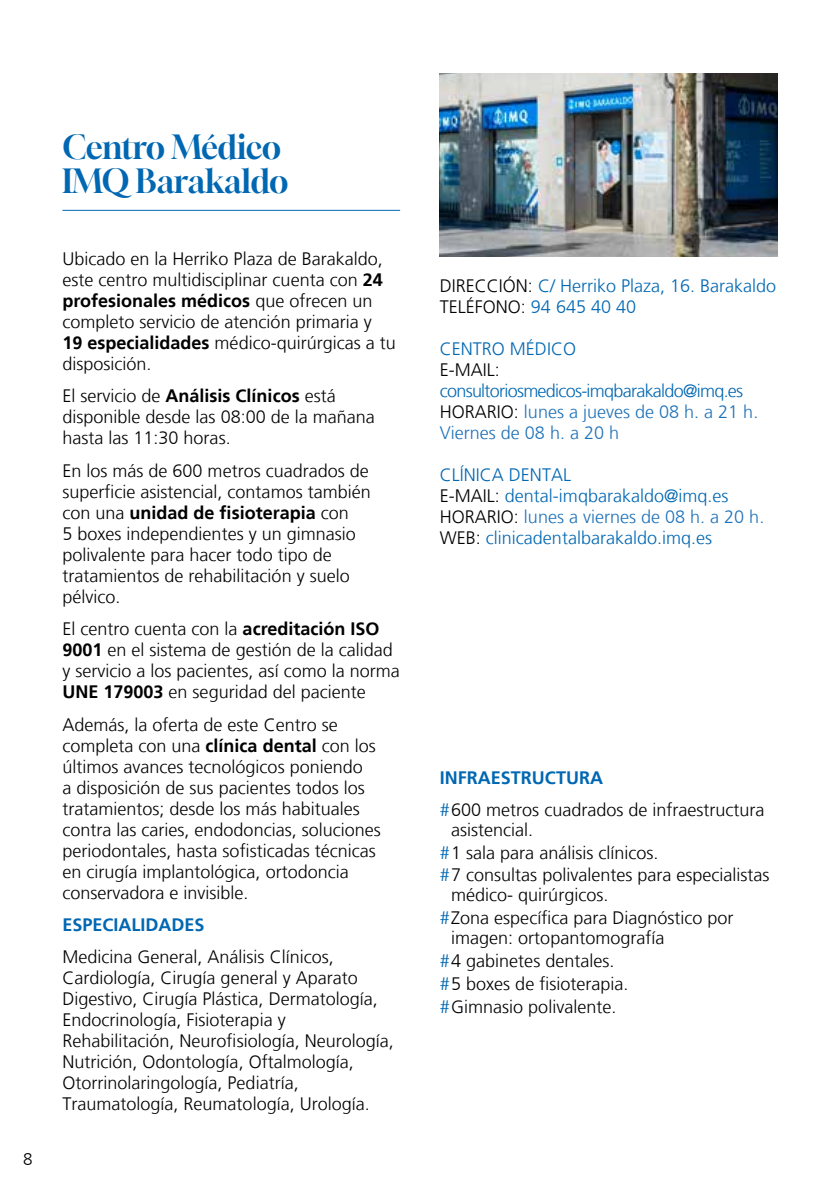
<style>
.page{position:relative;width:840px;height:1191px;background:#fff}
.page>*{position:absolute;margin:0;border:0;box-sizing:border-box;transform-origin:0 0}
.t1{font:32px/34px "Gloock";letter-spacing:-.015em;color:#0067b2}
.t2{font:300 18px/21px "Frutiger LT";color:#000}
.t3{font:300 18px/21px "Frutiger LT";color:#0067b2}
.t4{font:300 18px/21px "Frutiger LT";letter-spacing:-.04em;color:#1d71b8}
.t5{font:700 18px "Frutiger LT";color:#0067b2}
.t6{font:300 17px "Frutiger LT";color:#000}
.s1{font-weight:700}
.s2{color:#000}
.s3{color:#0067b2}
.s4{color:#1d71b8}
.s5{font-weight:700;color:#0067b2}
</style>
<div class="page">
<hr style="left:62px;top:210px;width:338px;height:1px;background:#0067b2">
<img style="left:439px;top:74px;width:338px;height:182px">
<p class="t6" style="left:23px;top:1149px;width:11px">8</p>
<h1 class="t1" style="left:62px;top:132px;width:227px">Centro Médico<br>IMQ Barakaldo</h1>
<p class="t2" style="left:62px;top:248px;width:335px">Ubicado en la Herriko Plaza de Barakaldo, este centro multidisciplinar cuenta con <span class="s1">24 profesionales médicos</span> que ofrecen un completo servicio de atención primaria y <span class="s1">19 especialidades</span> médico-quirúrgicas a tu disposición.</p>
<p class="t2" style="left:62px;top:386px;width:314px">El servicio de <span class="s1">Análisis Clínicos</span> está disponible desde las 08:00 de la mañana hasta las 11:30 horas.</p>
<p class="t2" style="left:62px;top:460px;width:310px">En los más de 600 metros cuadrados de superficie asistencial, contamos también con una <span class="s1">unidad de fisioterapia</span> con<br>5 boxes independientes y un gimnasio polivalente para hacer todo tipo de tratamientos de rehabilitación y suelo pélvico.</p>
<p class="t2" style="left:62px;top:618px;width:339px">El centro cuenta con la <span class="s1">acreditación ISO 9001</span> en el sistema de gestión de la calidad y servicio a los pacientes, así como la norma <span class="s1">UNE 179003</span> en seguridad del paciente</p>
<p class="t2" style="left:62px;top:714px;width:320px">Además, la oferta de este Centro se completa con una <span class="s1">clínica dental</span> con los últimos avances tecnológicos poniendo<br>a disposición de sus pacientes todos los tratamientos; desde los más habituales contra las caries, endodoncias, soluciones periodontales, hasta sofisticadas técnicas en cirugía implantológica, ortodoncia conservadora e invisible.</p>
<p class="t5" style="left:62px;top:914px;width:144px">ESPECIALIDADES</p>
<p class="t2" style="left:62px;top:947px;width:333px">Medicina General, Análisis Clínicos, Cardiología, Cirugía general y Aparato Digestivo, Cirugía Plástica, Dermatología, Endocrinología, Fisioterapia y Rehabilitación, Neurofisiología, Neurología, Nutrición, Odontología, Oftalmología, Otorrinolaringología, Pediatría, Traumatología, Reumatología, Urología.</p>
<p class="t3" style="left:439px;top:275px;width:338px"><span class="s2">DIRECCIÓN:</span> C/ Herriko Plaza, 16. Barakaldo<br><span class="s2">TELÉFONO:</span> 94 645 40 40</p>
<p class="t3" style="left:439px;top:338px;width:138px">CENTRO MÉDICO</p>
<p class="t2" style="left:439px;top:359px;width:61px">E-MAIL:</p>
<p class="t4" style="left:439px;top:380px;width:320px"><span class="s3">consultoriosmedicos-imqbarakaldo@imq.es<br></span><span class="s2">HORARIO:</span> lunes a jueves de 08 h. a 21 h.<br>Viernes de 08 h. a 20 h</p>
<p class="t3" style="left:439px;top:464px;width:326px">CLÍNICA DENTAL<br><span class="s2">E-MAIL:</span> dental-imqbarakaldo@imq.es<br><span class="s2">HORARIO:</span> <span class="s4">lunes a viernes de 08 h. a 20 h.<br></span><span class="s2">WEB:</span> clinicadentalbarakaldo.imq.es</p>
<p class="t2" style="left:439px;top:762px;width:326px;line-height:31.4px"><span class="s5">INFRAESTRUCTURA<br></span><span class="s3">#</span>600 metros cuadrados de infraestructura</p>
<p class="t2" style="left:439px;top:818px;width:331px;line-height:22.8px;text-indent:11px">asistencial.<br><span class="s3">#</span>1 sala para análisis clínicos.<br><span class="s3">#</span>7 consultas polivalentes para especialistas</p>
<p class="t2" style="left:439px;top:884px;width:295px;line-height:22.8px;text-indent:11px">médico- quirúrgicos.<br><span class="s3">#</span>Zona específica para Diagnóstico por</p>
<p class="t2" style="left:439px;top:927px;width:226px;line-height:22.8px;text-indent:11px">imagen: ortopantomografía <span class="s3">#</span>4 gabinetes dentales.<br><span class="s3">#</span>5 boxes de fisioterapia. <span class="s3">#</span>Gimnasio polivalente.</p>
</div>
